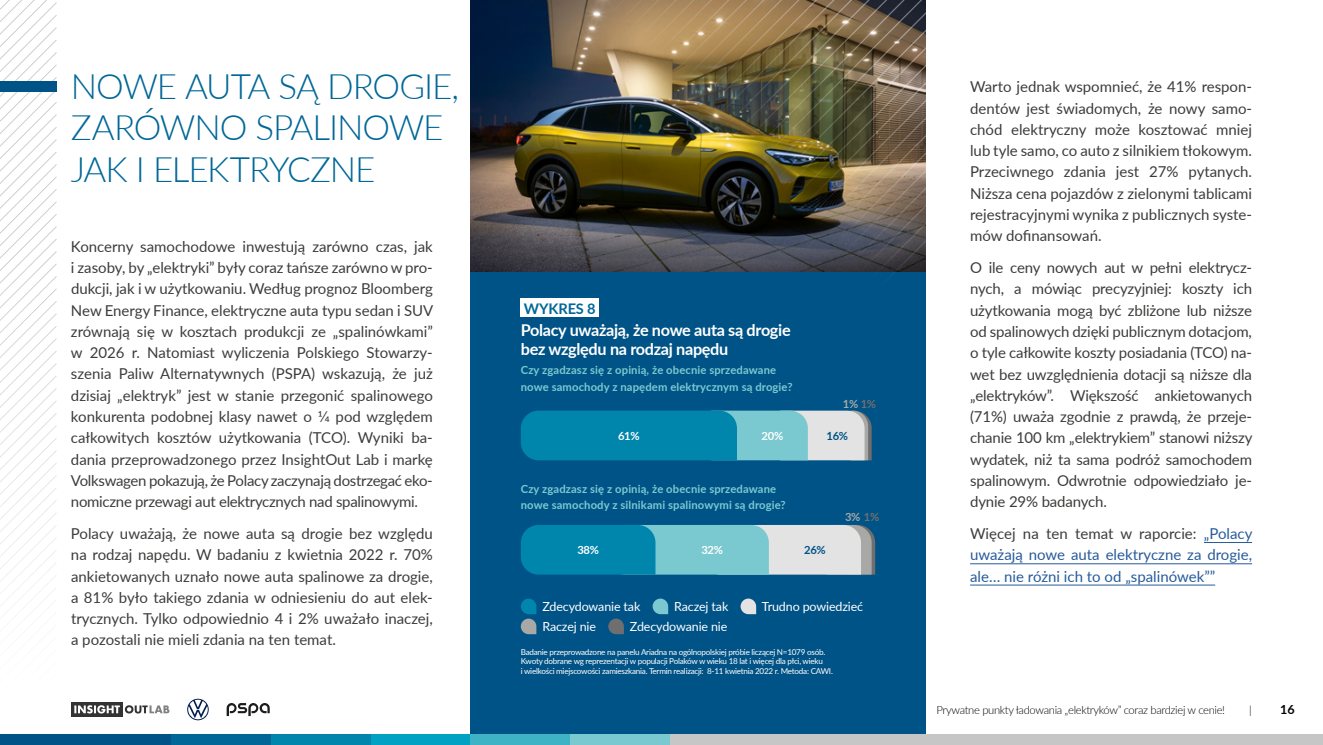
<style>
.page{position:relative;width:1323px;height:745px;background:#fff}
.page>*{position:absolute;margin:0;border:0;box-sizing:border-box;transform-origin:0 0}
.t1{font:300 35px/41.2px "Lato";letter-spacing:-.03em;color:#006797}
.t2{font:700 16.25px/18.8px "Lato";letter-spacing:-.02em;color:#fff}
.t3{font:15px/21.2px "Lato";letter-spacing:-.01em;color:#3c3c3b;text-align:justify}
.t4{font:15px/21.2px "Lato";color:#275b9b;text-align:justify}
.t5{font:700 14.62px "Lato";letter-spacing:-.01em;color:#006797}
.t6{font:12.5px "Lato";letter-spacing:-.01em;color:#fff}
.t7{font:700 12.5px "Lato";color:#000}
.t8{font:700 11.25px/16.2px "Lato";letter-spacing:.01em;color:#7bc9d0}
.t9{font:300 11.25px "Lato";letter-spacing:-.03em;color:#000}
.t10{font:700 11.25px "Lato";letter-spacing:-.03em;color:#fff}
.t11{font:700 11.25px "Lato";color:#a8a8a7}
.t12{font:700 11.25px "Lato";color:#005386}
.t13{font:8.12px/9.8px "Lato";letter-spacing:-.03em;color:#fff}
.s1{color:#3c3c3b}
.s2{color:#706f6f}
</style>
<div class="page">
<div style="left:470px;top:1px;width:455px;height:742px;background:#005386"></div>
<img style="left:470px;top:0;width:370px;height:272px">
<svg style="left:840px;top:221px;width:86px;height:53px;background:#454850"></svg>
<svg style="left:683px;top:98px;width:52px;height:18px"></svg>
<img style="left:788px;top:168px;width:138px;height:53px">
<img style="left:735px;top:98px;width:191px;height:70px">
<img style="left:569px;top:0;width:357px;height:98px">
<svg style="left:0;top:0;width:57px;height:602px"></svg>
<hr style="left:1204px;top:542px;width:48px;height:1px;background:#275b9b">
<hr style="left:970px;top:563px;width:282px;height:1px;background:#275b9b">
<hr style="left:970px;top:584px;width:245px;height:1px;background:#275b9b">
<div style="left:521px;top:298px;width:78px;height:19px;background:#fff"></div>
<svg style="left:652px;top:598px;width:16px;height:15px"></svg>
<svg style="left:740px;top:598px;width:16px;height:15px"></svg>
<svg style="left:521px;top:598px;width:15px;height:35px"></svg>
<svg style="left:608px;top:618px;width:16px;height:15px"></svg>
<svg style="left:521px;top:410px;width:350px;height:50px;background:#3fa0ba"></svg>
<svg style="left:521px;top:524px;width:354px;height:50px;background:#66b1c3"></svg>
<svg style="left:187px;top:698px;width:22px;height:21px"></svg>
<svg style="left:227px;top:703px;width:43px;height:12px"></svg>
<svg style="left:127px;top:710px;width:43px;height:4px"></svg>
<svg style="left:71px;top:702px;width:52px;height:14px"></svg>
<svg style="left:74px;top:704px;width:95px;height:9px"></svg>
<div style="left:570px;top:733px;width:100px;height:11px;background:#7bc9d0"></div>
<div style="left:371px;top:733px;width:99px;height:11px;background:#00a1c2"></div>
<div style="left:171px;top:733px;width:100px;height:11px;background:#006797"></div>
<div style="left:470px;top:733px;width:100px;height:11px;background:#3db3c5"></div>
<div style="left:271px;top:733px;width:100px;height:11px;background:#0085ac"></div>
<div style="left:0;top:733px;width:171px;height:11px;background:#005386"></div>
<div style="left:670px;top:733px;width:653px;height:11px;background:#c6c6c6"></div>
<div style="left:0;top:81px;width:57px;height:11px;background:#005386"></div>
<h1 class="t1" style="left:71px;top:65px;width:390px">NOWE AUTA SĄ DROGIE,<br>ZARÓWNO SPALINOWE<br>JAK I ELEKTRYCZNE</h1>
<p class="t3" style="left:970px;top:75px;width:283px">Warto jednak wspomnieć, że 41% respon&shy;dentów jest świadomych, że nowy samo&shy;chód elektryczny może kosztować mniej lub tyle samo, co auto z silnikiem tłokowym.<br>Przeciwnego zdania jest 27% pytanych.<br>Niższa cena pojazdów z zielonymi tablicami rejestracyjnymi wynika z publicznych syste&shy;mów dofinansowań.</p>
<p class="t3" style="left:970px;top:256px;width:284px">O ile ceny nowych aut w pełni elektrycz&shy;nych, a mówiąc precyzyjniej: koszty ich użytkowania mogą być zbliżone lub niższe od spalinowych dzięki publicznym dotacjom, o tyle całkowite koszty posiadania (TCO) na&shy;wet bez uwzględnienia dotacji są niższe dla „elektryków”. Większość ankietowanych (71%) uważa zgodnie z prawdą, że przeje&shy;chanie 100 km „elektrykiem” stanowi niższy wydatek, niż ta sama podróż samochodem spalinowym. Odwrotnie odpowiedziało je&shy;dynie 29% badanych.</p>
<p class="t4" style="left:970px;top:522px;width:284px"><span class="s1">Więcej na ten temat w raporcie:</span> „Polacy uważają nowe auta elektryczne za drogie, ale… nie różni ich to od „spalinówek””</p>
<p class="t3" style="left:71px;top:235px;width:364px">Koncerny samochodowe inwestują zarówno czas, jak i zasoby, by „elektryki” były coraz tańsze zarówno w pro&shy;dukcji, jak i w użytkowaniu. Według prognoz Bloomberg New Energy Finance, elektryczne auta typu sedan i SUV zrównają się w kosztach produkcji ze „spalinówkami” w 2026 r. Natomiast wyliczenia Polskiego Stowarzy&shy;szenia Paliw Alternatywnych (PSPA) wskazują, że już dzisiaj „elektryk” jest w stanie przegonić spalinowego konkurenta podobnej klasy nawet o 1/4 pod względem całkowitych kosztów użytkowania (TCO). Wyniki ba&shy;dania przeprowadzonego przez InsightOut Lab i markę Volkswagen pokazują, że Polacy zaczynają dostrzegać eko&shy;nomiczne przewagi aut elektrycznych nad spalinowymi.</p>
<p class="t3" style="left:71px;top:522px;width:363px">Polacy uważają, że nowe auta są drogie bez względu na rodzaj napędu. W badaniu z kwietnia 2022 r. 70% ankietowanych uznało nowe auta spalinowe za drogie, a 81% było takiego zdania w odniesieniu do aut elek&shy;trycznych. Tylko odpowiednio 4 i 2% uważało inaczej, a pozostali nie mieli zdania na ten temat.</p>
<p class="t5" style="left:524px;top:297px;width:73px">WYKRES 8</p>
<p class="t2" style="left:521px;top:319px;width:271px">Polacy uważają, że nowe auta są drogie bez względu na rodzaj napędu</p>
<p class="t8" style="left:521px;top:361px;width:273px">Czy zgadzasz się z opinią, że obecnie sprzedawane nowe samochody z napędem elektrycznym są drogie?</p>
<p class="t11" style="left:843px;top:395px;width:35px">1% <span class="s2">1%</span></p>
<p class="t10" style="left:618px;top:427px;width:23px">61%</p>
<p class="t10" style="left:761px;top:427px;width:23px">20%</p>
<p class="t12" style="left:826px;top:427px;width:23px">16%</p>
<p class="t8" style="left:521px;top:480px;width:266px">Czy zgadzasz się z opinią, że obecnie sprzedawane nowe samochody z silnikami spalinowymi są drogie?</p>
<p class="t11" style="left:845px;top:508px;width:36px">3% <span class="s2">1%</span></p>
<p class="t10" style="left:577px;top:541px;width:23px">38%</p>
<p class="t10" style="left:701px;top:541px;width:23px">32%</p>
<p class="t12" style="left:804px;top:541px;width:23px">26%</p>
<p class="t6" style="left:542px;top:596px;width:99px">Zdecydowanie tak</p>
<p class="t6" style="left:674px;top:596px;width:56px">Raczej tak</p>
<p class="t6" style="left:762px;top:596px;width:103px">Trudno powiedzieć</p>
<p class="t6" style="left:542px;top:616px;width:55px">Raczej nie</p>
<p class="t6" style="left:630px;top:616px;width:99px">Zdecydowanie nie</p>
<p class="t13" style="left:521px;top:646px;width:314px">Badanie przeprowadzone na panelu Ariadna na ogólnopolskiej próbie liczącej N=1079 osób.<br>Kwoty dobrane wg reprezentacji w populacji Polaków w wieku 18 lat i więcej dla płci, wieku<br>i wielkości miejscowości zamieszkania. Termin realizacji: 8-11 kwietnia 2022 r. Metoda: CAWI.</p>
<p class="t9" style="left:936px;top:701px;width:290px">Prywatne punkty ładowania „elektryków” coraz bardziej w cenie!</p>
<p class="t9" style="left:1249px;top:701px;width:4px">|</p>
<p class="t7" style="left:1280px;top:699px;width:16px">16</p>
</div>
